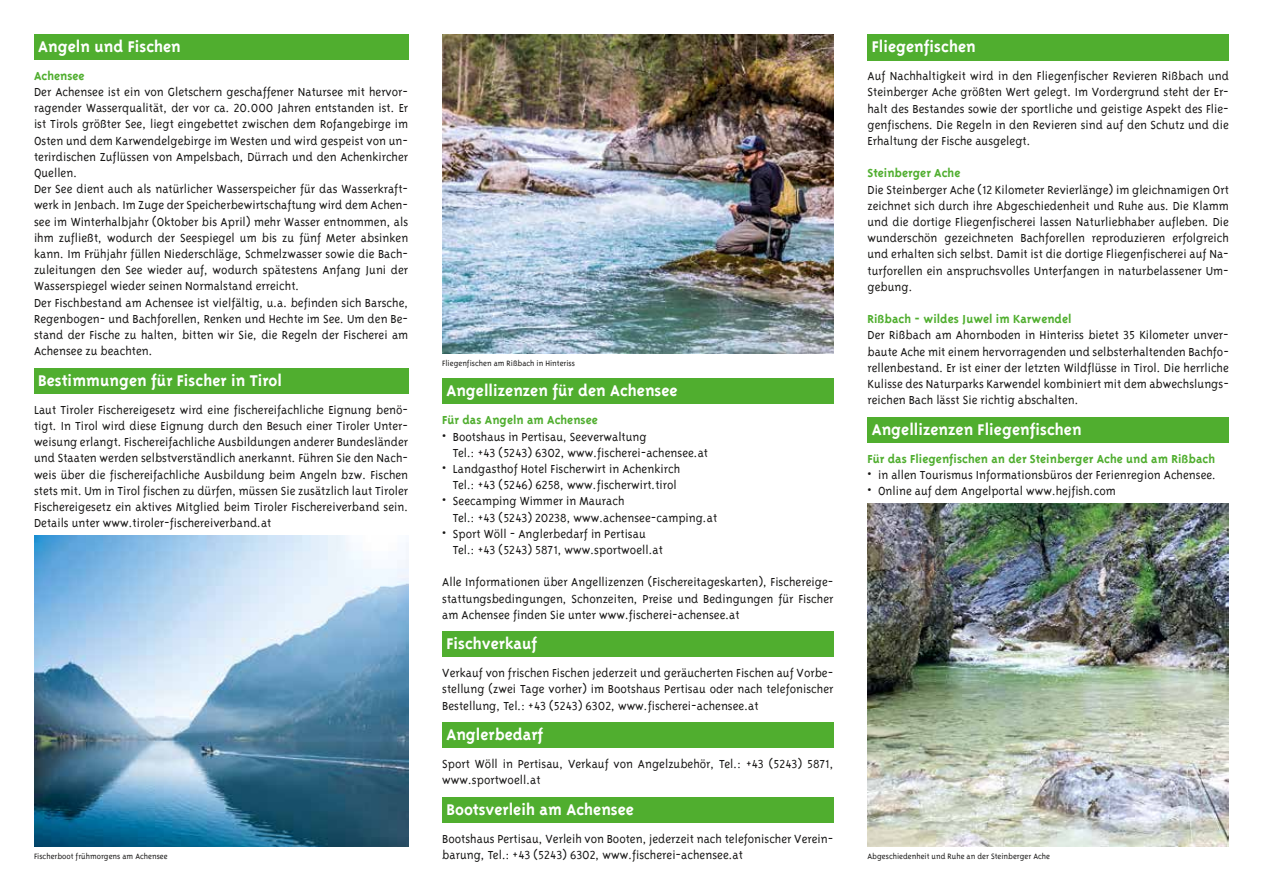
<style>
.page{position:relative;width:1263px;height:893px;background:#fff}
.page>*{position:absolute;margin:0;border:0;box-sizing:border-box;transform-origin:0 0}
.t1{font:18px "Triplex Bold Lining";color:#fff}
.t2{font:13.5px/16.2px "Triplex Light Lining";color:#181716}
.t3{font:13.5px "Triplex Bold Lining";color:#50ae2f}
.t4{font:9px "Triplex Light Lining";color:#181716}
</style>
<div class="page">
<div style="left:34px;top:34px;width:374px;height:26px;background:#50ae2f"></div>
<div style="left:442px;top:722px;width:391px;height:26px;background:#50ae2f"></div>
<div style="left:442px;top:797px;width:391px;height:26px;background:#50ae2f"></div>
<div style="left:442px;top:632px;width:391px;height:25px;background:#50ae2f"></div>
<div style="left:442px;top:379px;width:391px;height:25px;background:#50ae2f"></div>
<img style="left:867px;top:504px;width:362px;height:343px">
<div style="left:34px;top:368px;width:374px;height:25px;background:#50ae2f"></div>
<div style="left:867px;top:34px;width:362px;height:26px;background:#50ae2f"></div>
<img style="left:34px;top:536px;width:374px;height:311px">
<img style="left:442px;top:34px;width:391px;height:320px">
<div style="left:867px;top:417px;width:362px;height:25px;background:#50ae2f"></div>
<h1 class="t1" style="left:38px;top:36px;width:144px">Angeln und Fischen</h1>
<p class="t3" style="left:34px;top:68px;width:52px">Achensee</p>
<p class="t2" style="left:34px;top:84px;width:376px">Der Achensee ist ein von Gletschern geschaffener Natursee mit hervor&shy;ragender Wasserqualität, der vor ca. 20.000 Jahren entstanden ist. Er ist Tirols größter See, liegt eingebettet zwischen dem Rofangebirge im Osten und dem Karwendelgebirge im Westen und wird gespeist von un&shy;terirdischen Zuflüssen von Ampelsbach, Dürrach und den Achenkircher Quellen.<br>Der See dient auch als natürlicher Wasserspeicher für das Wasserkraft&shy;werk in Jenbach. Im Zuge der Speicherbewirtschaftung wird dem Achen&shy;see im Winterhalbjahr (Oktober bis April) mehr Wasser entnommen, als ihm zufließt, wodurch der Seespiegel um bis zu fünf Meter absinken kann. Im Frühjahr füllen Niederschläge, Schmelzwasser sowie die Bach&shy;zuleitungen den See wieder auf, wodurch spätestens Anfang Juni der Wasserspiegel wieder seinen Normalstand erreicht.<br>Der Fischbestand am Achensee ist vielfältig, u.a. befinden sich Barsche, Regenbogen- und Bachforellen, Renken und Hechte im See. Um den Be&shy;stand der Fische zu halten, bitten wir Sie, die Regeln der Fischerei am Achensee zu beachten.</p>
<h1 class="t1" style="left:38px;top:370px;width:245px">Bestimmungen für Fischer in Tirol</h1>
<p class="t2" style="left:34px;top:401px;width:376px;text-align:justify">Laut Tiroler Fischereigesetz wird eine fischereifachliche Eignung benö&shy;tigt. In Tirol wird diese Eignung durch den Besuch einer Tiroler Unter&shy;weisung erlangt. Fischereifachliche Ausbildungen anderer Bundesländer und Staaten werden selbstverständlich anerkannt. Führen Sie den Nach&shy;weis über die fischereifachliche Ausbildung beim Angeln bzw. Fischen stets mit. Um in Tirol fischen zu dürfen, müssen Sie zusätzlich laut Tiroler Fischereigesetz ein aktives Mitglied beim Tiroler Fischereiverband sein.<br>Details unter www.tiroler-fischereiverband.at</p>
<p class="t4" style="left:34px;top:851px;width:135px">Fischerboot frühmorgens am Achensee</p>
<p class="t4" style="left:442px;top:358px;width:134px">Fliegenfischen am Rißbach in Hinteriss</p>
<h1 class="t1" style="left:446px;top:381px;width:233px">Angellizenzen für den Achensee</h1>
<p class="t3" style="left:442px;top:413px;width:157px">Für das Angeln am Achensee</p>
<p class="t2" style="left:453px;top:428px;width:257px;text-indent:-11px">• Bootshaus in Pertisau, Seeverwaltung<br>Tel.: +43 (5243) 6302, www.fischerei-achensee.at</p>
<p class="t2" style="left:442px;top:461px;width:239px;text-align:center">• Landgasthof Hotel Fischerwirt in Achenkirch<br>Tel.: +43 (5246) 6258, www.fischerwirt.tirol</p>
<p class="t2" style="left:453px;top:493px;width:266px;text-indent:-11px">• Seecamping Wimmer in Maurach<br>Tel.: +43 (5243) 20238, www.achensee-camping.at</p>
<p class="t2" style="left:453px;top:525px;width:212px;text-indent:-11px">• Sport Wöll - Anglerbedarf in Pertisau<br>Tel.: +43 (5243) 5871, www.sportwoell.at</p>
<p class="t2" style="left:442px;top:574px;width:393px;text-align:justify">Alle Informationen über Angellizenzen (Fischereitageskarten), Fischereige&shy;stattungsbedingungen, Schonzeiten, Preise und Bedingungen für Fischer am Achensee finden Sie unter www.fischerei-achensee.at</p>
<h1 class="t1" style="left:446px;top:634px;width:92px">Fischverkauf</h1>
<p class="t2" style="left:442px;top:665px;width:393px;text-align:justify">Verkauf von frischen Fischen jederzeit und geräucherten Fischen auf Vorbe&shy;stellung (zwei Tage vorher) im Bootshaus Pertisau oder nach telefonischer Bestellung, Tel.: +43 (5243) 6302, www.fischerei-achensee.at</p>
<h1 class="t1" style="left:446px;top:725px;width:98px">Anglerbedarf</h1>
<p class="t2" style="left:442px;top:756px;width:393px">Sport Wöll in Pertisau, Verkauf von Angelzubehör, Tel.: +43 (5243) 5871, www.sportwoell.at</p>
<h1 class="t1" style="left:446px;top:799px;width:189px">Bootsverleih am Achensee</h1>
<p class="t2" style="left:442px;top:830px;width:393px">Bootshaus Pertisau, Verleih von Booten, jederzeit nach telefonischer Verein&shy;barung, Tel.: +43 (5243) 6302, www.fischerei-achensee.at</p>
<h1 class="t1" style="left:872px;top:36px;width:105px">Fliegenfischen</h1>
<p class="t2" style="left:867px;top:68px;width:363px;text-align:justify">Auf Nachhaltigkeit wird in den Fliegenfischer Revieren Rißbach und Steinberger Ache größten Wert gelegt. Im Vordergrund steht der Er&shy;halt des Bestandes sowie der sportliche und geistige Aspekt des Flie&shy;genfischens. Die Regeln in den Revieren sind auf den Schutz und die Erhaltung der Fische ausgelegt.</p>
<p class="t3" style="left:867px;top:166px;width:94px">Steinberger Ache</p>
<p class="t2" style="left:867px;top:181px;width:363px;text-align:justify">Die Steinberger Ache (12 Kilometer Revierlänge) im gleichnamigen Ort zeichnet sich durch ihre Abgeschiedenheit und Ruhe aus. Die Klamm und die dortige Fliegenfischerei lassen Naturliebhaber aufleben. Die wunderschön gezeichneten Bachforellen reproduzieren erfolgreich und erhalten sich selbst. Damit ist die dortige Fliegenfischerei auf Na&shy;turforellen ein anspruchsvolles Unterfangen in naturbelassener Um&shy;gebung.</p>
<p class="t3" style="left:867px;top:311px;width:206px">Rißbach - wildes Juwel im Karwendel</p>
<p class="t2" style="left:867px;top:327px;width:363px;text-align:justify">Der Rißbach am Ahornboden in Hinteriss bietet 35 Kilometer unver&shy;baute Ache mit einem hervorragenden und selbsterhaltenden Bachfo&shy;rellenbestand. Er ist einer der letzten Wildflüsse in Tirol. Die herrliche Kulisse des Naturparks Karwendel kombiniert mit dem abwechslungs&shy;reichen Bach lässt Sie richtig abschalten.</p>
<h1 class="t1" style="left:872px;top:419px;width:211px">Angellizenzen Fliegenfischen</h1>
<p class="t3" style="left:867px;top:451px;width:349px">Für das Fliegenfischen an der Steinberger Ache und am Rißbach</p>
<p class="t2" style="left:867px;top:467px;width:350px">• in allen Tourismus Informationsbüros der Ferienregion Achensee.</p>
<p class="t2" style="left:867px;top:483px;width:250px">• Online auf dem Angelportal www.hejfish.com</p>
<p class="t4" style="left:867px;top:851px;width:184px">Abgeschiedenheit und Ruhe an der Steinberger Ache</p>
</div>
